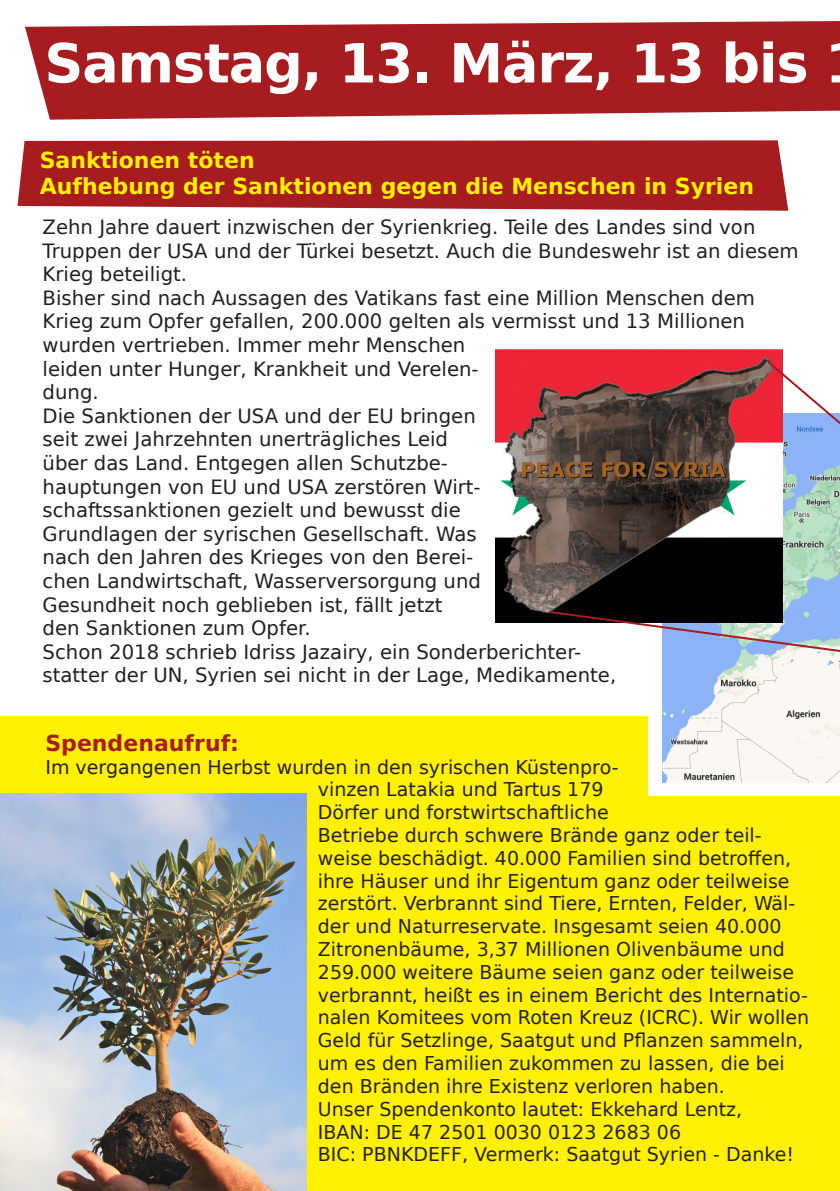
<style>
.page{position:relative;width:840px;height:1191px;background:#fff}
.page>*{position:absolute;margin:0;border:0;box-sizing:border-box;transform-origin:0 0}
.t1{font:700 54px "DejaVu Sans";letter-spacing:-.02em;color:#fff}
.t2{font:700 22px "DejaVu Sans";color:#fff101}
.t3{font:700 22px "DejaVu Sans";color:#a61c1f}
.t4{font:19.6px/23.6px "DejaVu Sans";color:#231f20}
.t5{font:19px/22.8px "DejaVu Sans";color:#231f20}
</style>
<div class="page">
<div style="left:0;top:716px;width:839px;height:475px;background:#fff101"></div>
<div style="left:648px;top:629px;width:191px;height:166px;background:#fff"></div>
<svg style="left:25px;top:21px;width:814px;height:99px;background:#ae3033"></svg>
<div style="left:18px;top:140px;width:769px;height:71px;background:#a61c1f"></div>
<img style="left:662px;top:681px;width:177px;height:101px">
<img style="left:495px;top:350px;width:287px;height:272px">
<svg style="left:546px;top:359px;width:293px;height:322px"></svg>
<img style="left:0;top:793px;width:306px;height:398px">
<p class="t1" style="left:44px;top:19px;width:765px">Samstag, 13. März, 13 bis</p>
<p class="t2" style="left:40px;top:142px;width:216px">Sanktionen töten</p>
<p class="t2" style="left:40px;top:168px;width:715px">Aufhebung der Sanktionen gegen die Menschen in Syrien</p>
<p class="t4" style="left:43px;top:215px;width:757px">Zehn Jahre dauert inzwischen der Syrienkrieg. Teile des Landes sind von<br>Truppen der USA und der Türkei besetzt. Auch die Bundeswehr ist an diesem<br>Krieg beteiligt.</p>
<p class="t4" style="left:43px;top:285px;width:713px">Bisher sind nach Aussagen des Vatikans fast eine Million Menschen dem Krieg zum Opfer gefallen, 200.000 gelten als vermisst und 13 Millionen wurden vertrieben. Immer mehr Menschen<br>leiden unter Hunger, Krankheit und Verelen-<br>dung.</p>
<p class="t4" style="left:43px;top:403px;width:439px">Die Sanktionen der USA und der EU bringen seit zwei Jahrzehnten unerträgliches Leid über das Land. Entgegen allen Schutzbe&shy;hauptungen von EU und USA zerstören Wirt&shy;schaftssanktionen gezielt und bewusst die Grundlagen der syrischen Gesellschaft. Was nach den Jahren des Krieges von den Berei&shy;chen Landwirtschaft, Wasserversorgung und Gesundheit noch geblieben ist, fällt jetzt den Sanktionen zum Opfer.</p>
<p class="t4" style="left:43px;top:639px;width:575px">Schon 2018 schrieb Idriss Jazairy, ein Sonderberichter&shy;statter der UN, Syrien sei nicht in der Lage, Medikamente,</p>
<p class="t3" style="left:45px;top:725px;width:195px">Spendenaufruf:</p>
<p class="t5" style="left:318px;top:755px;width:492px;text-indent:-272px">Im vergangenen Herbst wurden in den syrischen Küstenpro-<br>vinzen Latakia und Tartus 179<br>Dörfer und forstwirtschaftliche<br>Betriebe durch schwere Brände ganz oder teil&shy;weise beschädigt. 40.000 Familien sind betroffen, ihre Häuser und ihr Eigentum ganz oder teilweise zerstört. Verbrannt sind Tiere, Ernten, Felder, Wäl&shy;der und Naturreservate. Insgesamt seien 40.000<br>Zitronenbäume, 3,37 Millionen Olivenbäume und 259.000 weitere Bäume seien ganz oder teilweise verbrannt, heißt es in einem Bericht des Internatio&shy;nalen Komitees vom Roten Kreuz (ICRC). Wir wollen Geld für Setzlinge, Saatgut und Pflanzen sammeln, um es den Familien zukommen zu lassen, die bei den Bränden ihre Existenz verloren haben.</p>
<p class="t5" style="left:318px;top:1097px;width:425px">Unser Spendenkonto lautet: Ekkehard Lentz,<br>IBAN: DE 47 2501 0030 0123 2683 06</p>
<p class="t5" style="left:318px;top:1142px;width:477px">BIC: PBNKDEFF, Vermerk: Saatgut Syrien - Danke!</p>
</div>
